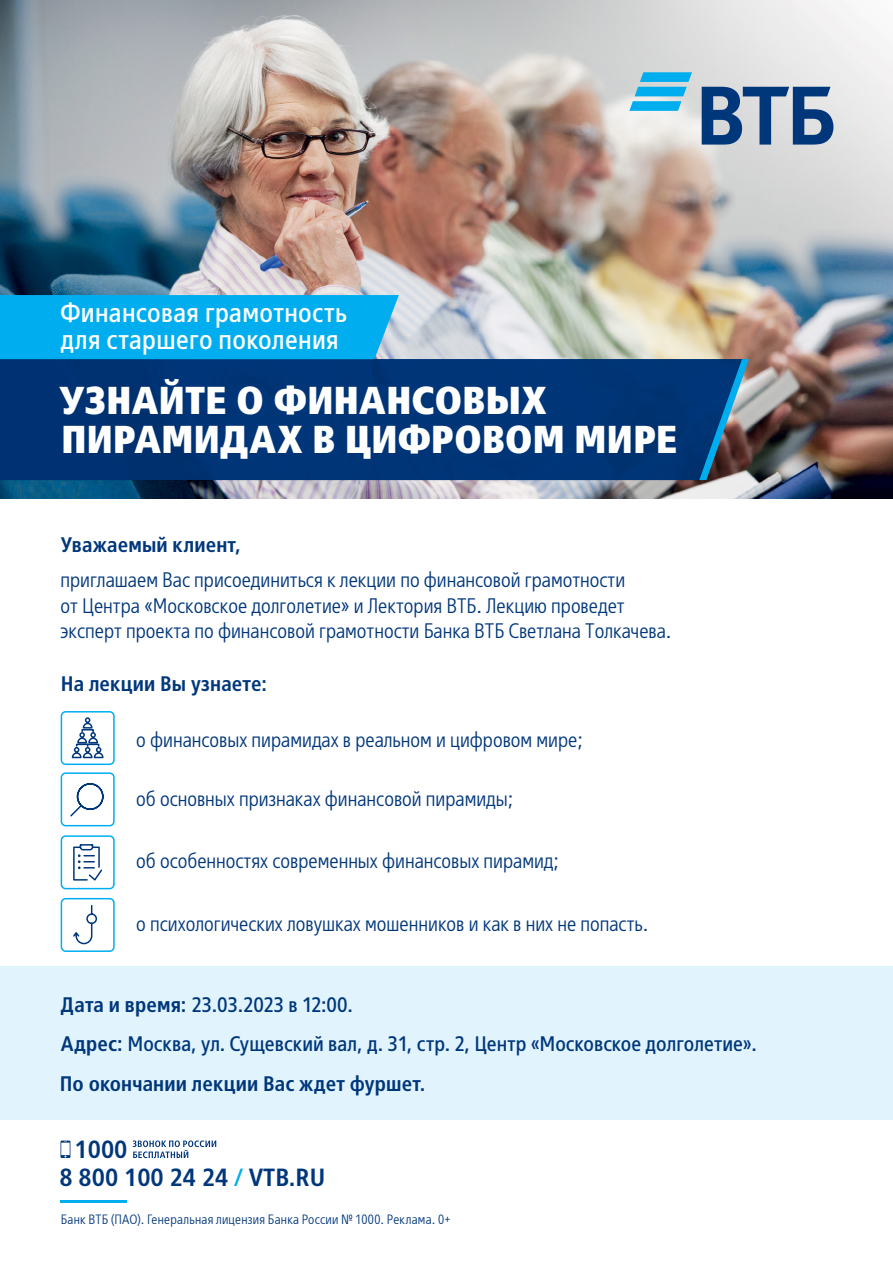
<style>
.page{position:relative;width:893px;height:1263px;background:#fff}
.page>*{position:absolute;margin:0;border:0;box-sizing:border-box;transform-origin:0 0}
.t1{font:800 38.85px/38.8px "VTB Group Cond";letter-spacing:.01em;color:#fff}
.t2{font:27.15px/27px "VTB Group Cond";letter-spacing:.015em;color:#fff}
.t3{font:600 24.75px "VTB Group Cond";color:#00377b}
.t4{font:300 21px/25.2px "VTB Group Cond";color:#00377b}
.t5{font:21px "VTB Group Cond";letter-spacing:.005em;color:#00377b}
.t6{font:600 21px "VTB Group Cond";letter-spacing:.005em;color:#00377b}
.t7{font:21px "VTB Group Cond";letter-spacing:-.015em;color:#00377b}
.t8{font:300 13.5px "VTB Group Cond";letter-spacing:.02em;color:#00377b}
.s1{font-weight:600}
.s2{color:#00aeef}
</style>
<div class="page">
<div style="left:0;top:966px;width:893px;height:153px;background:#e1f4fd"></div>
<img style="left:0;top:0;width:893px;height:498px">
<hr style="left:60px;top:1200px;width:67px;height:2px;background:#00aeef">
<svg style="left:133px;top:1140px;width:83px;height:18px"></svg>
<svg style="left:60px;top:1140px;width:10px;height:18px"></svg>
<div style="left:0;top:359px;width:699px;height:121px;background:#003577"></div>
<svg style="left:699px;top:359px;width:50px;height:121px;background:#365b7f"></svg>
<div style="left:0;top:295px;width:399px;height:64px;background:#00aeef"></div>
<svg style="left:629px;top:72px;width:63px;height:39px;background:#5dc1e6"></svg>
<svg style="left:702px;top:87px;width:131px;height:58px;background:#6381a7"></svg>
<div style="left:61px;top:711px;width:54px;height:54px;border:2px solid #00aeef;border-radius:4px"></div>
<div style="left:61px;top:772px;width:54px;height:54px;border:2px solid #00aeef;border-radius:4px"></div>
<div style="left:61px;top:835px;width:54px;height:54px;border:2px solid #00aeef;border-radius:4px"></div>
<div style="left:61px;top:898px;width:54px;height:54px;border:2px solid #00aeef;border-radius:4px"></div>
<svg style="left:73px;top:844px;width:30px;height:37px"></svg>
<svg style="left:71px;top:717px;width:33px;height:42px"></svg>
<svg style="left:70px;top:783px;width:34px;height:34px"></svg>
<svg style="left:73px;top:905px;width:24px;height:40px"></svg>
<p class="t2" style="left:60px;top:298px;width:288px">Финансовая грамотность для старшего поколения</p>
<h1 class="t1" style="left:60px;top:380px;width:619px">УЗНАЙТЕ О ФИНАНСОВЫХ<br>ПИРАМИДАХ В ЦИФРОВОМ МИРЕ</h1>
<p class="t6" style="left:61px;top:530px;width:181px">Уважаемый клиент,</p>
<p class="t4" style="left:60px;top:567px;width:613px">приглашаем Вас присоединиться к лекции по финансовой грамотности<br>от Центра «Московское долголетие» и Лектория ВТБ. Лекцию проведет эксперт проекта по финансовой грамотности Банка ВТБ Светлана Толкачева.</p>
<p class="t6" style="left:61px;top:669px;width:207px">На лекции Вы узнаете:</p>
<p class="t4" style="left:136px;top:726px;width:448px">о финансовых пирамидах в реальном и цифровом мире;</p>
<p class="t4" style="left:136px;top:785px;width:379px">об основных признаках финансовой пирамиды;</p>
<p class="t4" style="left:136px;top:847px;width:424px">об особенностях современных финансовых пирамид;</p>
<p class="t4" style="left:136px;top:910px;width:513px">о психологических ловушках мошенников и как в них не попасть.</p>
<p class="t7" style="left:61px;top:991px;width:294px"><span class="s1">Дата и время:</span> 23.03.2023 в 12:00.</p>
<p class="t5" style="left:61px;top:1031px;width:697px"><span class="s1">Адрес:</span> Москва, ул. Сущевский вал, д. 31, стр. 2, Центр «Московское долголетие».</p>
<p class="t6" style="left:60px;top:1069px;width:367px">По окончании лекции Вас ждет фуршет.</p>
<p class="t3" style="left:75px;top:1133px;width:54px">1000</p>
<p class="t3" style="left:59px;top:1161px;width:267px">8 800 100 24 24 <span class="s2">/</span> VTB.RU</p>
<p class="t8" style="left:61px;top:1210px;width:391px">Банк ВТБ (ПАО). Генеральная лицензия Банка России № 1000. Реклама. 0+</p>
</div>
